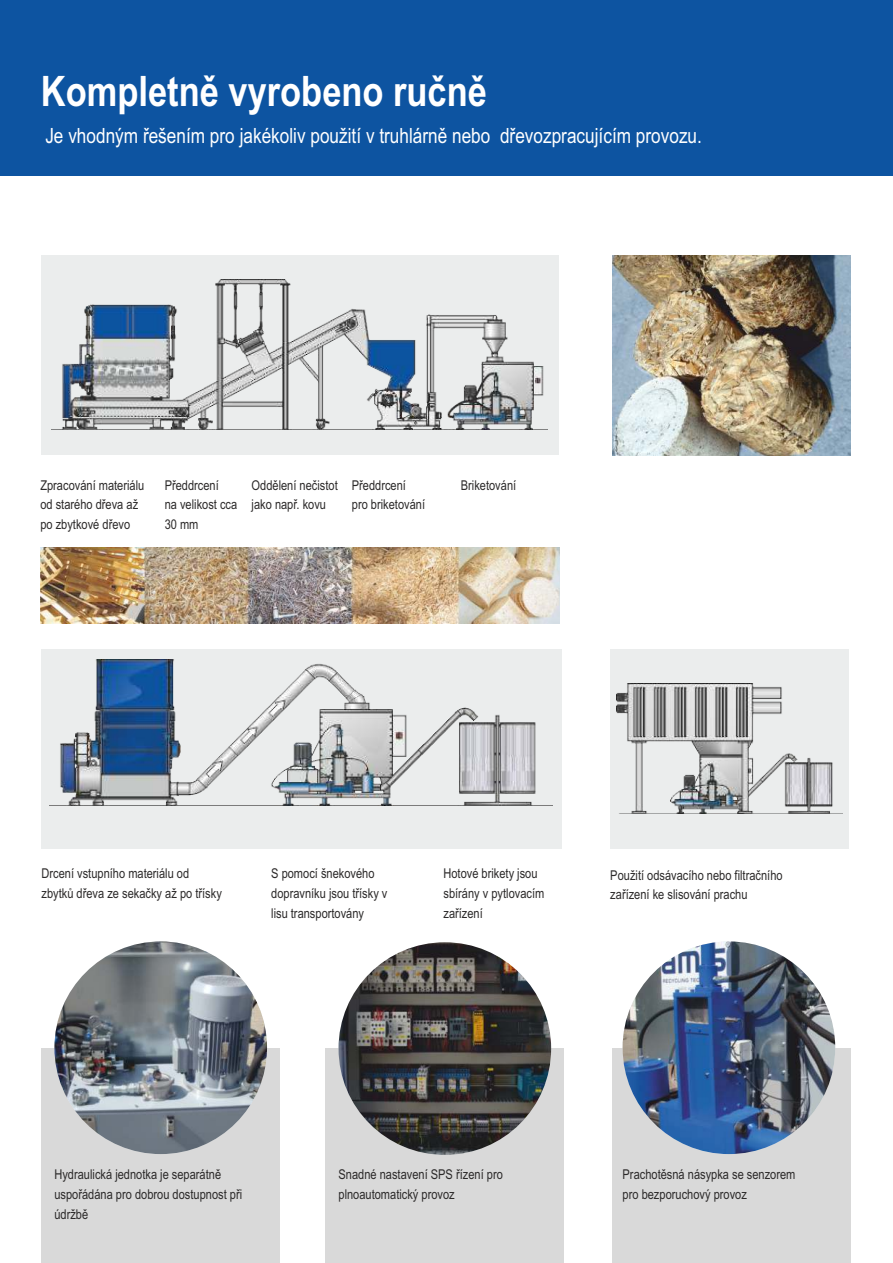
<style>
.page{position:relative;width:893px;height:1263px;background:#fff}
.page>*{position:absolute;margin:0;border:0;box-sizing:border-box;transform-origin:0 0}
.t1{font:700 42px "Arial Narrow";color:#fff}
.t2{font:21px "Arial Narrow";color:#fff}
.t3{font:13.5px/19.8px "Arial Narrow";color:#2b2929}
</style>
<div class="page">
<div style="left:0;top:0;width:893px;height:175px;background:#0d54a1"></div>
<div style="left:42px;top:1048px;width:238px;height:215px;background:#d9d9d9"></div>
<div style="left:326px;top:1048px;width:238px;height:215px;background:#d9d9d9"></div>
<div style="left:612px;top:1048px;width:238px;height:215px;background:#d9d9d9"></div>
<img style="left:338px;top:942px;width:213px;height:213px;border-radius:50%">
<img style="left:623px;top:941px;width:212px;height:213px;border-radius:50%">
<img style="left:54px;top:941px;width:213px;height:213px;border-radius:50%">
<img style="left:612px;top:255px;width:238px;height:201px">
<div style="left:41px;top:255px;width:518px;height:200px;background:#ebeded"></div>
<img style="left:41px;top:547px;width:519px;height:76px">
<img style="left:51px;top:280px;width:497px;height:150px">
<div style="left:41px;top:649px;width:521px;height:199px;background:#ebeded"></div>
<img style="left:60px;top:659px;width:476px;height:146px">
<div style="left:611px;top:649px;width:238px;height:199px;background:#ebeded"></div>
<img style="left:616px;top:683px;width:227px;height:131px">
<h1 class="t1" style="left:41px;top:76px;width:447px">Kompletně vyrobeno ručně</h1>
<h2 class="t2" style="left:45px;top:128px;width:658px">Je vhodným řešením pro jakékoliv použití v truhlárně nebo dřevozpracujícím provozu.</h2>
<p class="t3" style="left:40px;top:476px;width:105px">Zpracování materiálu od starého dřeva až po zbytkové dřevo</p>
<p class="t3" style="left:165px;top:476px;width:74px">Předdrcení<br>na velikost cca<br>30 mm</p>
<p class="t3" style="left:252px;top:476px;width:88px">Oddělení nečistot jako např. kovu</p>
<p class="t3" style="left:352px;top:476px;width:75px">Předdrcení pro briketování</p>
<p class="t3" style="left:461px;top:476px;width:57px">Briketování</p>
<p class="t3" style="left:42px;top:864px;width:182px">Drcení vstupního materiálu od zbytků dřeva ze sekačky až po třísky</p>
<p class="t3" style="left:271px;top:864px;width:118px">S pomocí šnekového dopravníku jsou třísky v lisu transportovány</p>
<p class="t3" style="left:443px;top:864px;width:102px">Hotové brikety jsou sbírány v pytlovacím zařízení</p>
<p class="t3" style="left:610px;top:866px;width:174px">Použití odsávacího nebo filtračního zařízení ke slisování prachu</p>
<p class="t3" style="left:54px;top:1166px;width:189px">Hydraulická jednotka je separátně uspořádána pro dobrou dostupnost při údržbě</p>
<p class="t3" style="left:338px;top:1166px;width:166px">Snadné nastavení SPS řízení pro plnoautomatický provoz</p>
<p class="t3" style="left:623px;top:1166px;width:174px">Prachotěsná násypka se senzorem pro bezporuchový provoz</p>
</div>
